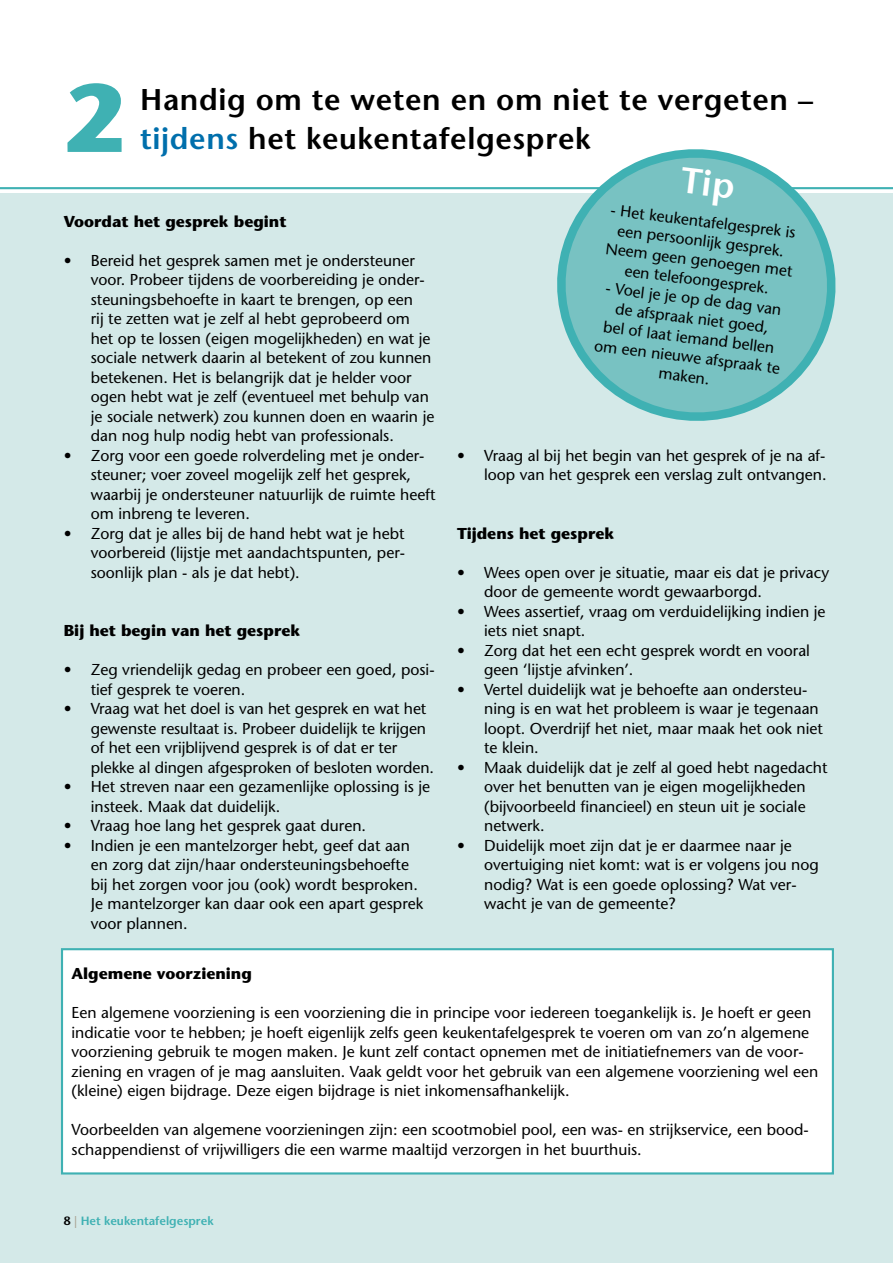
<style>
.page{position:relative;width:893px;height:1263px;background:#fff}
.page>*{position:absolute;margin:0;border:0;box-sizing:border-box;transform-origin:0 0}
.t1{font:700 96.45px "Stone Sans Std";color:#3fb1b3}
.t2{font:600 30px "Stone Sans Std";letter-spacing:.02em;color:#000}
.t3{font:500 15.75px/19.5px "Stone Sans Std";color:#000}
.t4{font:700 15.75px "Stone Sans Std";color:#000}
.t5{font:600 12px "Stone Sans Std";color:#3fb1b3}
.s1{color:#006fac}
.s2{color:#000}
.s3{color:#aaa494}
</style>
<div class="page">
<div style="left:0;top:193px;width:893px;height:1070px;background:#d4e9e8"></div>
<div style="left:62px;top:949px;width:771px;height:224px;background:#fff"></div>
<div style="left:61px;top:948px;width:773px;height:226px;border:2px solid #3fb1b3"></div>
<hr style="left:0;top:187px;width:893px;height:2px;background:#3fb1b3">
<svg style="left:532px;top:149px;width:329px;height:272px"></svg>
<div style="left:680px;top:167px;width:54px;height:40px;background:#78c2c2"></div>
<h1 class="t1" style="left:64px;top:61px;width:62px">2</h1>
<h2 class="t2" style="left:140px;top:81px;width:674px">Handig om te weten en om niet te vergeten –</h2>
<h2 class="t2" style="left:140px;top:120px;width:452px"><span class="s1">tijdens</span> het keukentafelgesprek</h2>
<p class="t4" style="left:64px;top:212px;width:224px">Voordat het gesprek begint</p>
<p class="t3" style="left:91px;top:250px;width:345px;text-indent:-27px">• Bereid het gesprek samen met je ondersteuner voor. Probeer tijdens de voorbereiding je onder&shy;steuningsbehoefte in kaart te brengen, op een<br>rij te zetten wat je zelf al hebt geprobeerd om het op te lossen (eigen mogelijkheden) en wat je sociale netwerk daarin al betekent of zou kunnen betekenen. Het is belangrijk dat je helder voor ogen hebt wat je zelf (eventueel met behulp van je sociale netwerk) zou kunnen doen en waarin je dan nog hulp nodig hebt van professionals.</p>
<p class="t3" style="left:91px;top:445px;width:346px;text-indent:-27px">• Zorg voor een goede rolverdeling met je onder&shy;steuner; voer zoveel mogelijk zelf het gesprek, waarbij je ondersteuner natuurlijk de ruimte heeft om inbreng te leveren.</p>
<p class="t3" style="left:91px;top:523px;width:316px;text-align:justify;text-indent:-27px">• Zorg dat je alles bij de hand hebt wat je hebt voorbereid (lijstje met aandachtspunten, per&shy;soonlijk plan - als je dat hebt).</p>
<p class="t4" style="left:64px;top:621px;width:238px">Bij het begin van het gesprek</p>
<p class="t3" style="left:91px;top:660px;width:345px;text-indent:-27px">• Zeg vriendelijk gedag en probeer een goed, posi&shy;tief gesprek te voeren.</p>
<p class="t3" style="left:91px;top:699px;width:345px;text-indent:-27px">• Vraag wat het doel is van het gesprek en wat het gewenste resultaat is. Probeer duidelijk te krijgen of het een vrijblijvend gesprek is of dat er ter plekke al dingen afgesproken of besloten worden.</p>
<p class="t3" style="left:91px;top:777px;width:341px;text-indent:-27px">• Het streven naar een gezamenlijke oplossing is je insteek. Maak dat duidelijk.</p>
<p class="t3" style="left:64px;top:816px;width:304px">• Vraag hoe lang het gesprek gaat duren.</p>
<p class="t3" style="left:91px;top:835px;width:334px;text-indent:-27px">• Indien je een mantelzorger hebt, geef dat aan en zorg dat zijn/haar ondersteuningsbehoefte bij het zorgen voor jou (ook) wordt besproken.<br>Je mantelzorger kan daar ook een apart gesprek voor plannen.</p>
<p class="t3" style="left:612px;top:200px;width:190px;text-align:center;rotate:7deg">- Het keukentafelgesprek is een persoonlijk gesprek.<br>Neem geen genoegen met een telefoongesprek.</p>
<p class="t3" style="left:603px;top:278px;width:188px;text-align:center;rotate:7deg">- Voel je je op de dag van de afspraak niet goed,<br>bel of laat iemand bellen om een nieuwe afspraak te maken.</p>
<p class="t3" style="left:457px;top:445px;width:371px;text-align:right">• Vraag al bij het begin van het gesprek of je na af&shy;loop van het gesprek een verslag zult ontvangen.</p>
<p class="t4" style="left:457px;top:524px;width:159px">Tijdens het gesprek</p>
<p class="t3" style="left:484px;top:562px;width:347px;text-indent:-27px">• Wees open over je situatie, maar eis dat je privacy door de gemeente wordt gewaarborgd.</p>
<p class="t3" style="left:484px;top:601px;width:343px;text-indent:-27px">• Wees assertief, vraag om verduidelijking indien je iets niet snapt.</p>
<p class="t3" style="left:484px;top:640px;width:327px;text-indent:-27px">• Zorg dat het een echt gesprek wordt en vooral geen ‘lijstje afvinken’.</p>
<p class="t3" style="left:484px;top:679px;width:340px;text-indent:-27px">• Vertel duidelijk wat je behoefte aan ondersteu&shy;ning is en wat het probleem is waar je tegenaan loopt. Overdrijf het niet, maar maak het ook niet te klein.</p>
<p class="t3" style="left:484px;top:757px;width:345px;text-indent:-27px">• Maak duidelijk dat je zelf al goed hebt nagedacht over het benutten van je eigen mogelijkheden (bijvoorbeeld financieel) en steun uit je sociale netwerk.</p>
<p class="t3" style="left:484px;top:835px;width:336px;text-indent:-27px">• Duidelijk moet zijn dat je er daarmee naar je overtuiging niet komt: wat is er volgens jou nog nodig? Wat is een goede oplossing? Wat ver&shy;wacht je van de gemeente?</p>
<p class="t4" style="left:72px;top:964px;width:182px">Algemene voorziening</p>
<p class="t3" style="left:72px;top:1003px;width:748px">Een algemene voorziening is een voorziening die in principe voor iedereen toegankelijk is. Je hoeft er geen indicatie voor te hebben; je hoeft eigenlijk zelfs geen keukentafelgesprek te voeren om van zo’n algemene voorziening gebruik te mogen maken. Je kunt zelf contact opnemen met de initiatiefnemers van de voor&shy;ziening en vragen of je mag aansluiten. Vaak geldt voor het gebruik van een algemene voorziening wel een (kleine) eigen bijdrage. Deze eigen bijdrage is niet inkomensafhankelijk.</p>
<p class="t3" style="left:72px;top:1120px;width:739px">Voorbeelden van algemene voorzieningen zijn: een scootmobiel pool, een was- en strijkservice, een bood&shy;schappendienst of vrijwilligers die een warme maaltijd verzorgen in het buurthuis.</p>
<p class="t5" style="left:64px;top:1213px;width:151px"><span class="s2">8</span> <span class="s3">|</span> Het keukentafelgesprek</p>
</div>
